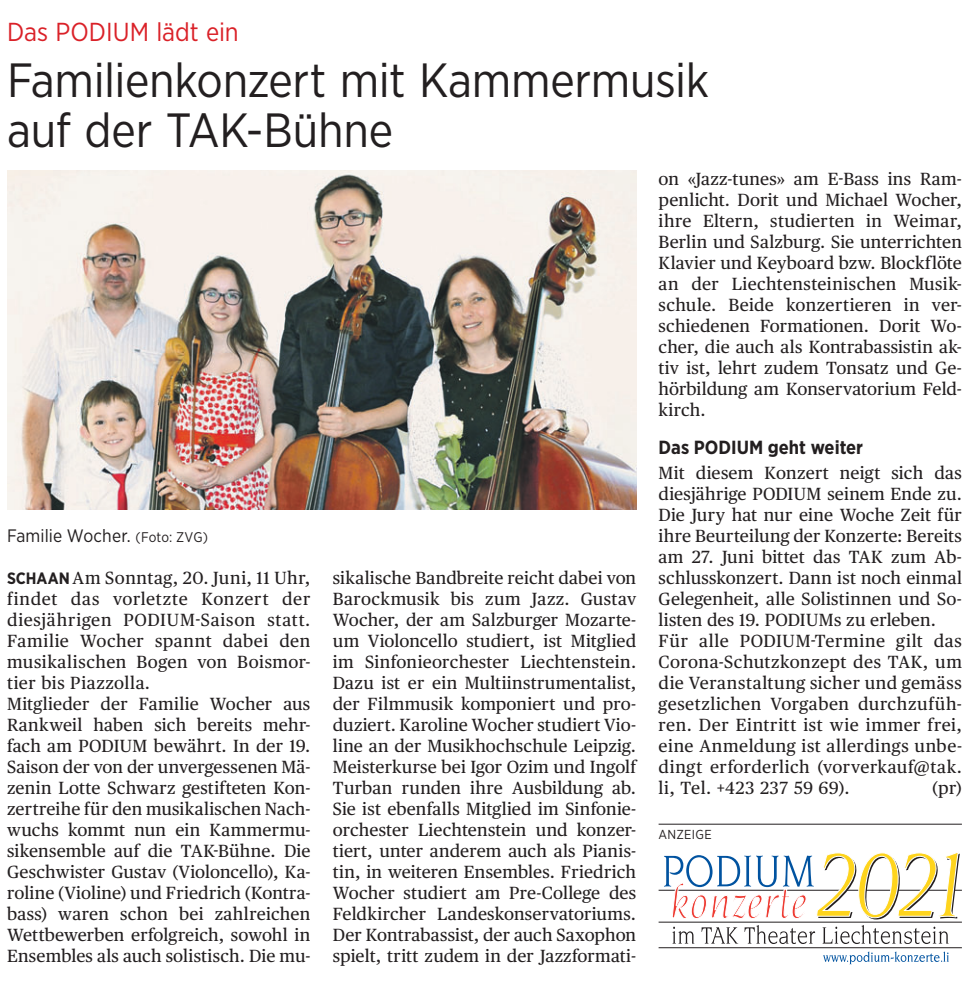
<style>
.page{position:relative;width:972px;height:984px;background:#fff}
.page>*{position:absolute;margin:0;border:0;box-sizing:border-box;transform-origin:0 0}
.t1{font:48px/50px "Gotham Narrow";letter-spacing:-.005em;color:#231f20}
.t2{font:26px "Gotham Narrow";color:#da2128}
.t3{font:700 19px "Gotham Narrow";color:#231f20}
.t4{font:18px "Gotham Narrow";letter-spacing:.005em;color:#231f20}
.t5{font:17.6px/21px "Publico Text";letter-spacing:.02em;color:#231f20}
.t6{font:13px "Gotham Narrow";letter-spacing:.02em;color:#231f20}
.s1{font-size:14px}
.s2{font-family:"Gotham Narrow";font-weight:700;font-size:16.4px}
</style>
<div class="page">
<hr style="left:971px;top:21px;width:1px;height:941px;background:#231f20">
<img style="left:7px;top:171px;width:629px;height:338px">
<hr style="left:658px;top:824px;width:303px;height:1px;background:#231f20">
<hr style="left:658px;top:890px;width:303px;height:1px;background:#231f20">
<svg style="left:663px;top:852px;width:296px;height:67px"></svg>
<svg style="left:672px;top:927px;width:22px;height:17px"></svg>
<svg style="left:701px;top:927px;width:37px;height:17px"></svg>
<svg style="left:744px;top:925px;width:71px;height:19px"></svg>
<svg style="left:822px;top:925px;width:126px;height:19px"></svg>
<hr style="left:658px;top:922px;width:303px;height:1px;background:#231f20">
<hr style="left:658px;top:947px;width:303px;height:1px;background:#231f20">
<svg style="left:823px;top:952px;width:125px;height:12px"></svg>
<h2 class="t2" style="left:7px;top:22px;width:233px">Das PODIUM lädt ein</h2>
<h1 class="t1" style="left:7px;top:58px;width:703px">Familienkonzert mit Kammermusik auf der TAK-Bühne</h1>
<p class="t4" style="left:7px;top:529px;width:202px">Familie Wocher. <span class="s1">(Foto: ZVG)</span></p>
<p class="t5" style="left:7px;top:568px;width:305px"><span class="s2">SCHAAN</span> Am Sonntag, 20. Juni, 11 Uhr, findet das vorletzte Konzert der diesjährigen PODIUM-Saison statt.<br>Familie Wocher spannt dabei den musikalischen Bogen von Boismor&shy;tier bis Piazzolla.<br>Mitglieder der Familie Wocher aus Rankweil haben sich bereits mehr&shy;fach am PODIUM bewährt. In der 19.<br>Saison der von der unvergessenen Mä&shy;zenin Lotte Schwarz gestifteten Kon&shy;zertreihe für den musikalischen Nach&shy;wuchs kommt nun ein Kammermu&shy;sikensemble auf die TAK-Bühne. Die Geschwister Gustav (Violoncello), Ka&shy;roline (Violine) und Friedrich (Kontra&shy;bass) waren schon bei zahlreichen Wettbewerben erfolgreich, sowohl in Ensembles als auch solistisch. Die mu-</p>
<p class="t5" style="left:333px;top:568px;width:305px;text-align:justify">sikalische Bandbreite reicht dabei von Barockmusik bis zum Jazz. Gustav Wocher, der am Salzburger Mozarte&shy;um Violoncello studiert, ist Mitglied im Sinfonieorchester Liechtenstein.<br>Dazu ist er ein Multiinstrumentalist, der Filmmusik komponiert und pro&shy;duziert. Karoline Wocher studiert Vio&shy;line an der Musikhochschule Leipzig.<br>Meisterkurse bei Igor Ozim und Ingolf Turban runden ihre Ausbildung ab.<br>Sie ist ebenfalls Mitglied im Sinfonie&shy;orchester Liechtenstein und konzer&shy;tiert, unter anderem auch als Pianis&shy;tin, in weiteren Ensembles. Friedrich Wocher studiert am Pre-College des Feldkircher Landeskonservatoriums.<br>Der Kontrabassist, der auch Saxophon spielt, tritt zudem in der Jazzformati-</p>
<p class="t5" style="left:658px;top:169px;width:305px;text-align:justify">on «Jazz-tunes» am E-Bass ins Ram&shy;penlicht. Dorit und Michael Wocher, ihre Eltern, studierten in Weimar, Berlin und Salzburg. Sie unterrichten Klavier und Keyboard bzw. Blockflöte an der Liechtensteinischen Musik&shy;schule. Beide konzertieren in ver&shy;schiedenen Formationen. Dorit Wo&shy;cher, die auch als Kontrabassistin ak&shy;tiv ist, lehrt zudem Tonsatz und Ge&shy;hörbildung am Konservatorium Feld&shy;kirch.</p>
<p class="t3" style="left:658px;top:441px;width:206px">Das PODIUM geht weiter</p>
<p class="t5" style="left:658px;top:463px;width:305px">Mit diesem Konzert neigt sich das diesjährige PODIUM seinem Ende zu.<br>Die Jury hat nur eine Woche Zeit für ihre Beurteilung der Konzerte: Bereits am 27. Juni bittet das TAK zum Ab&shy;schlusskonzert. Dann ist noch einmal Gelegenheit, alle Solistinnen und So&shy;listen des 19. PODIUMs zu erleben.<br>Für alle PODIUM-Termine gilt das Corona-Schutzkonzept des TAK, um die Veranstaltung sicher und gemäss gesetzlichen Vorgaben durchzufüh&shy;ren. Der Eintritt ist wie immer frei, eine Anmeldung ist allerdings unbe&shy;dingt erforderlich (vorverkauf@tak. li, Tel. +423 237 59 69).</p>
<p class="t5" style="left:931px;top:778px;width:31px">(pr)</p>
<p class="t6" style="left:658px;top:830px;width:55px">ANZEIGE</p>
</div>
